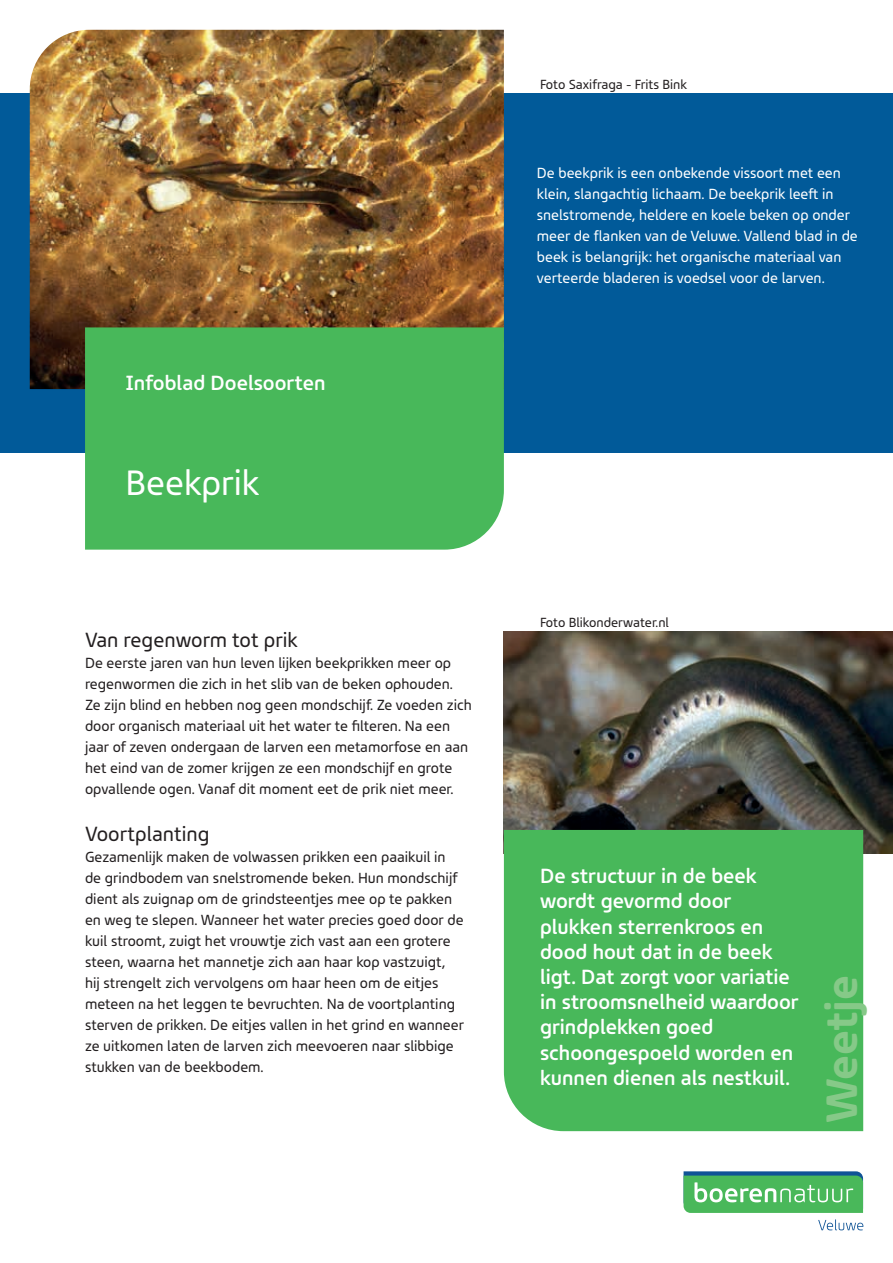
<style>
.page{position:relative;width:893px;height:1263px;background:#fff}
.page>*{position:absolute;margin:0;border:0;box-sizing:border-box;transform-origin:0 0}
.t1{font:700 45px "Bjorn";color:#86c988}
.t2{font:36px "Bjorn";color:#fff}
.t3{font:500 21px/25.2px "Bjorn";color:#fff}
.t4{font:21px "Bjorn";color:#231f20}
.t5{font:15px/21px "Bjorn";color:#231f20}
.t6{font:15px/21px "Bjorn";color:#fff}
.t7{font:13.5px "Bjorn";color:#231f20}
</style>
<div class="page">
<img style="left:504px;top:631px;width:389px;height:223px">
<div style="left:0;top:94px;width:893px;height:359px;background:#015a99"></div>
<img style="left:30px;top:30px;width:474px;height:359px">
<div style="left:85px;top:327px;width:419px;height:223px;background:#48b85a"></div>
<div style="left:504px;top:830px;width:359px;height:301px;background:#48b85a"></div>
<svg style="left:818px;top:1219px;width:45px;height:11px"></svg>
<svg style="left:684px;top:1171px;width:179px;height:42px;background:#5ab674"></svg>
<h3 class="t3" style="left:125px;top:368px;width:202px">Infoblad Doelsoorten</h3>
<h2 class="t2" style="left:125px;top:454px;width:135px">Beekprik</h2>
<h3 class="t4" style="left:85px;top:623px;width:214px">Van regenworm tot prik</h3>
<p class="t5" style="left:85px;top:651px;width:388px">De eerste jaren van hun leven lijken beekprikken meer op regenwormen die zich in het slib van de beken ophouden.<br>Ze zijn blind en hebben nog geen mondschijf. Ze voeden zich door organisch materiaal uit het water te filteren. Na een jaar of zeven ondergaan de larven een metamorfose en aan het eind van de zomer krijgen ze een mondschijf en grote opvallende ogen. Vanaf dit moment eet de prik niet meer.</p>
<h3 class="t4" style="left:85px;top:817px;width:126px">Voortplanting</h3>
<p class="t5" style="left:85px;top:845px;width:380px">Gezamenlijk maken de volwassen prikken een paaikuil in de grindbodem van snelstromende beken. Hun mondschijf dient als zuignap om de grindsteentjes mee op te pakken en weg te slepen. Wanneer het water precies goed door de kuil stroomt, zuigt het vrouwtje zich vast aan een grotere steen, waarna het mannetje zich aan haar kop vastzuigt, hij strengelt zich vervolgens om haar heen om de eitjes meteen na het leggen te bevruchten. Na de voortplanting sterven de prikken. De eitjes vallen in het grind en wanneer ze uitkomen laten de larven zich meevoeren naar slibbige stukken van de beekbodem.</p>
<p class="t7" style="left:540px;top:73px;width:148px">Foto Saxifraga - Frits Bink</p>
<p class="t6" style="left:537px;top:161px;width:322px">De beekprik is een onbekende vissoort met een klein, slangachtig lichaam. De beekprik leeft in snelstromende, heldere en koele beken op onder meer de flanken van de Veluwe. Vallend blad in de beek is belangrijk: het organische materiaal van verteerde bladeren is voedsel voor de larven.</p>
<p class="t7" style="left:540px;top:611px;width:130px">Foto Blikonderwater.nl</p>
<h3 class="t3" style="left:540px;top:861px;width:260px">De structuur in de beek wordt gevormd door plukken sterrenkroos en dood hout dat in de beek ligt. Dat zorgt voor variatie in stroomsnelheid waardoor grindplekken goed schoongespoeld worden en kunnen dienen als nestkuil.</h3>
<h1 class="t1" style="left:803px;top:1123px;width:149px;rotate:-90deg">Weetje</h1>
</div>
